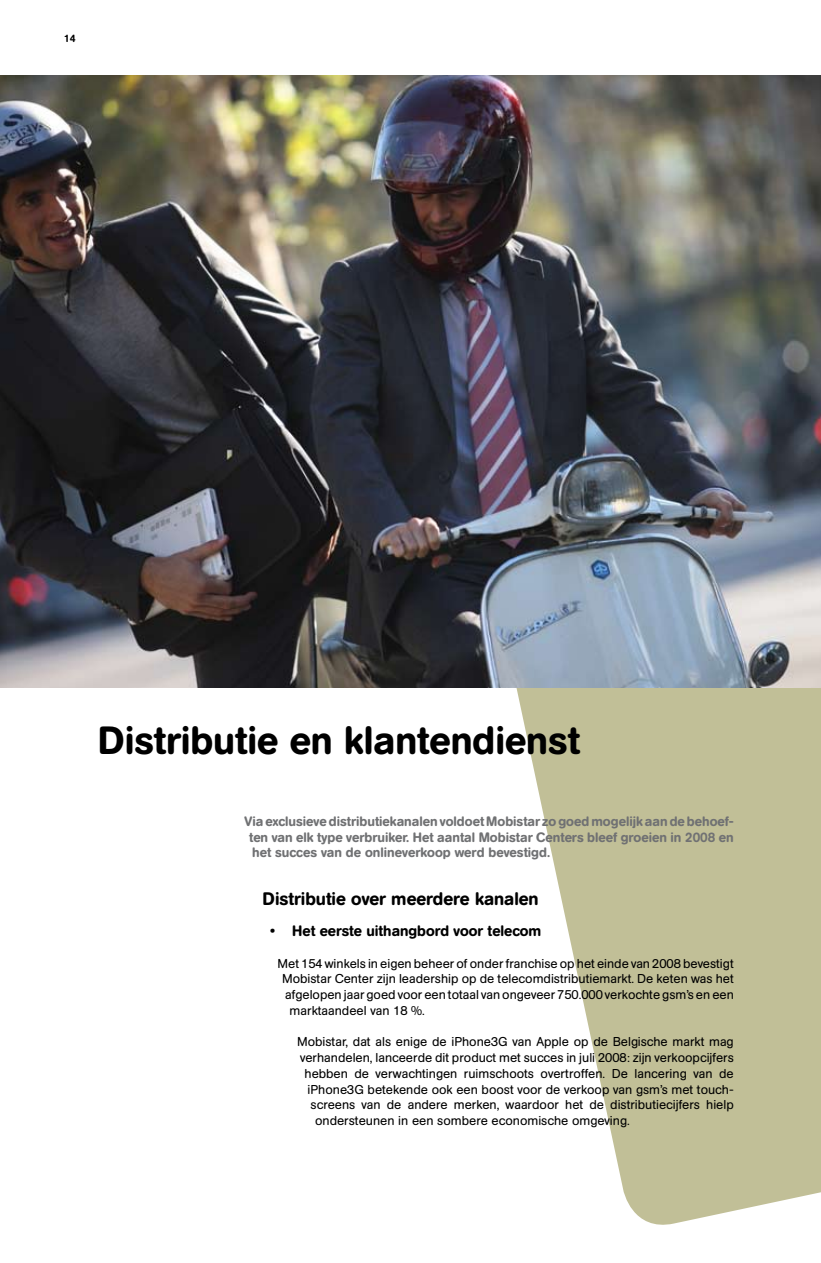
<style>
.page{position:relative;width:821px;height:1263px;background:#fff}
.page>*{position:absolute;margin:0;border:0;box-sizing:border-box;transform-origin:0 0}
.t1{font:500 39px "Mobistar";color:#000}
.t2{font:500 18px "Mobistar";color:#000}
.t3{font:500 15px "Mobistar";color:#000}
.t4{font:500 13.5px/15.8px "Mobistar";color:#707173;text-align:justify}
.t5{font:12.75px "Mobistar";color:#000}
.t6{font:500 10.5px "Mobistar";color:#000}
</style>
<div class="page">
<svg style="left:503px;top:687px;width:318px;height:538px;fill:#c1bf97"></svg>
<img style="left:0;top:75px;width:821px;height:612px">
<p class="t6" style="left:64px;top:32px;width:13px">14</p>
<h1 class="t1" style="left:98px;top:718px;width:483px">Distributie en klantendienst</h1>
<p class="t4" style="left:249px;top:813px;width:486px;text-indent:-4px">Via exclusieve distributiekanalen voldoet Mobistar zo goed mogelijk aan de behoef&shy;ten van elk type verbruiker. Het aantal Mobistar Centers bleef groeien in 2008 en het succes van de onlineverkoop werd bevestigd.</p>
<h2 class="t2" style="left:262px;top:888px;width:278px">Distributie over meerdere kanalen</h2>
<p class="t3" style="left:270px;top:922px;width:273px">• Het eerste uithangbord voor telecom</p>
<p class="t5" style="left:278px;top:956px;width:457px">Met 154 winkels in eigen beheer of onder franchise op het einde van 2008 bevestigt</p>
<p class="t5" style="left:282px;top:972px;width:453px">Mobistar Center zijn leadership op de telecomdistributiemarkt. De keten was het</p>
<p class="t5" style="left:285px;top:987px;width:450px">afgelopen jaar goed voor een totaal van ongeveer 750.000 verkochte gsm’s en een</p>
<p class="t5" style="left:289px;top:1003px;width:137px">marktaandeel van 18 %.</p>
<p class="t5" style="left:297px;top:1035px;width:438px">Mobistar, dat als enige de iPhone3G van Apple op de Belgische markt mag</p>
<p class="t5" style="left:300px;top:1050px;width:435px">verhandelen, lanceerde dit product met succes in juli 2008: zijn verkoopcijfers</p>
<p class="t5" style="left:304px;top:1066px;width:430px">hebben de verwachtingen ruimschoots overtroffen. De lancering van de</p>
<p class="t5" style="left:307px;top:1082px;width:428px">iPhone3G betekende ook een boost voor de verkoop van gsm’s met touch-</p>
<p class="t5" style="left:310px;top:1098px;width:424px">screens van de andere merken, waardoor het de distributiecijfers hielp</p>
<p class="t5" style="left:315px;top:1113px;width:316px">ondersteunen in een sombere economische omgeving.</p>
</div>
